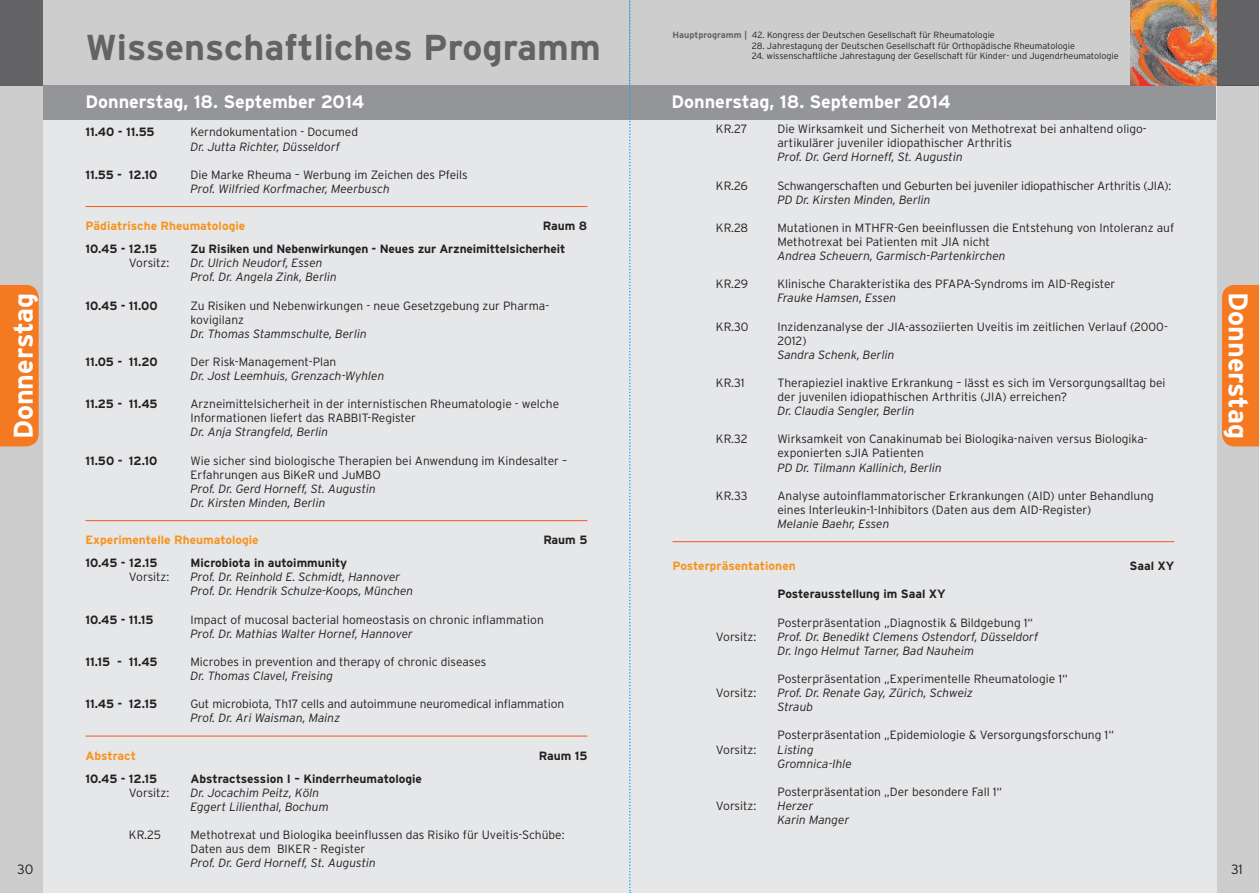
<style>
.page{position:relative;width:1259px;height:893px;background:#fff}
.page>*{position:absolute;margin:0;border:0;box-sizing:border-box;transform-origin:0 0}
.t1{font:700 36px "Interstate";color:#636366}
.t2{font:700 27px "Interstate";color:#fff}
.t3{font:700 18px "Interstate";color:#fff}
.t4{font:300 13.5px "Interstate";color:#231f20}
.t5{font:300 12px/14.1px "Interstate";color:#231f20}
.t6{font:italic 300 12px/14.1px "Interstate";color:#231f20}
.t7{font:700 12px "Interstate";color:#231f20}
.t8{font:700 12px "Interstate";color:#f7931d}
.t9{font:300 12px "Interstate";letter-spacing:-.02em;color:#231f20}
.t10{font:300 9px "Interstate";color:#231f20}
.s1{font-weight:700;color:#636366}
</style>
<div class="page">
<div style="left:629px;top:0;width:630px;height:85px;background:#cecdce"></div>
<div style="left:0;top:85px;width:43px;height:808px;background:#cecdce"></div>
<div style="left:629px;top:85px;width:587px;height:808px;background:#e6e7e9"></div>
<div style="left:43px;top:85px;width:586px;height:808px;background:#e6e7e9"></div>
<hr style="left:85px;top:206px;width:502px;height:1px;background:#f15921">
<hr style="left:85px;top:520px;width:502px;height:1px;background:#f15921">
<hr style="left:85px;top:736px;width:502px;height:1px;background:#f15921">
<div style="left:43px;top:85px;width:587px;height:35px;background:#939598"></div>
<div style="left:629px;top:85px;width:586px;height:35px;background:#939598"></div>
<div style="left:1216px;top:0;width:43px;height:85px;background:#636366"></div>
<div style="left:2px;top:0;width:627px;height:85px;background:#cecdce"></div>
<div style="left:0;top:0;width:43px;height:85px;background:#636366"></div>
<img style="left:1130px;top:0;width:86px;height:85px">
<hr style="left:672px;top:541px;width:502px;height:1px;background:#f15921">
<div style="left:1216px;top:85px;width:43px;height:808px;background:#cecdce"></div>
<div style="left:0;top:285px;width:39px;height:161px;background:#f47921"></div>
<div style="left:1222px;top:285px;width:37px;height:161px;background:#f47921"></div>
<svg style="left:629px;top:0;width:2px;height:893px"></svg>
<p class="t10" style="left:672px;top:30px;width:324px"><span class="s1">Hauptprogramm |</span> 42. Kongress der Deutschen Gesellschaft für Rheumatologie</p>
<p class="t10" style="left:752px;top:40px;width:324px">28. Jahrestagung der Deutschen Gesellschaft für Orthopädische Rheumatologie</p>
<p class="t10" style="left:752px;top:51px;width:368px">24. wissenschaftliche Jahrestagung der Gesellschaft für Kinder- und Jugendrheumatologie</p>
<h1 class="t1" style="left:85px;top:27px;width:517px">Wissenschaftliches Programm</h1>
<h3 class="t3" style="left:85px;top:91px;width:280px">Donnerstag, 18. September 2014</h3>
<h3 class="t3" style="left:671px;top:91px;width:280px">Donnerstag, 18. September 2014</h3>
<p class="t5" style="left:716px;top:122px;width:33px">KR.27</p>
<p class="t5" style="left:777px;top:122px;width:371px">Die Wirksamkeit und Sicherheit von Methotrexat bei anhaltend oligo&shy;artikulärer juveniler idiopathischer Arthritis</p>
<p class="t6" style="left:777px;top:150px;width:187px">Prof. Dr. Gerd Horneff, St. Augustin</p>
<p class="t5" style="left:716px;top:178px;width:33px">KR.26</p>
<p class="t9" style="left:777px;top:179px;width:395px">Schwangerschaften und Geburten bei juveniler idiopathischer Arthritis (JIA):</p>
<p class="t6" style="left:777px;top:192px;width:155px">PD Dr. Kirsten Minden, Berlin</p>
<p class="t5" style="left:716px;top:220px;width:34px">KR.28</p>
<p class="t5" style="left:777px;top:220px;width:398px">Mutationen in MTHFR-Gen beeinflussen die Entstehung von Intoleranz auf<br>Methotrexat bei Patienten mit JIA nicht</p>
<p class="t6" style="left:777px;top:249px;width:230px">Andrea Scheuern, Garmisch-Partenkirchen</p>
<p class="t5" style="left:716px;top:277px;width:34px">KR.29</p>
<p class="t5" style="left:777px;top:277px;width:339px">Klinische Charakteristika des PFAPA-Syndroms im AID-Register</p>
<p class="t6" style="left:777px;top:291px;width:120px">Frauke Hamsen, Essen</p>
<p class="t5" style="left:716px;top:319px;width:34px">KR.30</p>
<p class="t5" style="left:777px;top:319px;width:392px">Inzidenzanalyse der JIA-assoziierten Uveitis im zeitlichen Verlauf (2000-<br>2012)</p>
<p class="t6" style="left:777px;top:347px;width:119px">Sandra Schenk, Berlin</p>
<p class="t5" style="left:716px;top:376px;width:30px">KR.31</p>
<p class="t5" style="left:777px;top:376px;width:390px">Therapieziel inaktive Erkrankung – lässt es sich im Versorgungsalltag bei der juvenilen idiopathischen Arthritis (JIA) erreichen?</p>
<p class="t6" style="left:777px;top:404px;width:139px">Dr. Claudia Sengler, Berlin</p>
<p class="t5" style="left:716px;top:432px;width:33px">KR.32</p>
<p class="t5" style="left:777px;top:432px;width:372px">Wirksamkeit von Canakinumab bei Biologika-naiven versus Biologika&shy;exponierten sJIA Patienten</p>
<p class="t6" style="left:777px;top:460px;width:166px">PD Dr. Tilmann Kallinich, Berlin</p>
<p class="t5" style="left:716px;top:488px;width:33px">KR.33</p>
<p class="t5" style="left:777px;top:488px;width:378px">Analyse autoinflammatorischer Erkrankungen (AID) unter Behandlung eines Interleukin-1-Inhibitors (Daten aus dem AID-Register)</p>
<p class="t6" style="left:777px;top:517px;width:113px">Melanie Baehr, Essen</p>
<p class="t8" style="left:672px;top:559px;width:125px">Posterpräsentationen</p>
<p class="t7" style="left:1129px;top:559px;width:46px">Saal XY</p>
<p class="t7" style="left:777px;top:587px;width:170px">Posterausstellung im Saal XY</p>
<p class="t5" style="left:777px;top:615px;width:257px">Posterpräsentation „Diagnostik &amp; Bildgebung 1“</p>
<p class="t5" style="left:716px;top:629px;width:42px">Vorsitz:</p>
<p class="t6" style="left:777px;top:629px;width:262px">Prof. Dr. Benedikt Clemens Ostendorf, Düsseldorf<br>Dr. Ingo Helmut Tarner, Bad Nauheim</p>
<p class="t5" style="left:777px;top:672px;width:292px">Posterpräsentation „Experimentelle Rheumatologie 1“</p>
<p class="t5" style="left:716px;top:686px;width:42px">Vorsitz:</p>
<p class="t6" style="left:777px;top:686px;width:197px">Prof. Dr. Renate Gay, Zürich, Schweiz<br>Straub</p>
<p class="t5" style="left:777px;top:728px;width:338px">Posterpräsentation „Epidemiologie &amp; Versorgungsforschung 1“</p>
<p class="t5" style="left:716px;top:742px;width:42px">Vorsitz:</p>
<p class="t6" style="left:777px;top:742px;width:76px">Listing<br>Gromnica-Ihle</p>
<p class="t5" style="left:777px;top:784px;width:226px">Posterpräsentation „Der besondere Fall 1“</p>
<p class="t5" style="left:716px;top:799px;width:42px">Vorsitz:</p>
<p class="t6" style="left:777px;top:799px;width:74px">Herzer<br>Karin Manger</p>
<p class="t7" style="left:85px;top:125px;width:71px">11.40 - 11.55</p>
<p class="t5" style="left:190px;top:125px;width:169px">Kerndokumentation - Documed</p>
<p class="t6" style="left:190px;top:139px;width:151px">Dr. Jutta Richter, Düsseldorf</p>
<p class="t7" style="left:85px;top:168px;width:73px">11.55 - 12.10</p>
<p class="t5" style="left:190px;top:167px;width:279px">Die Marke Rheuma – Werbung im Zeichen des Pfeils</p>
<p class="t6" style="left:190px;top:181px;width:201px">Prof. Wilfried Korfmacher, Meerbusch</p>
<p class="t8" style="left:85px;top:219px;width:161px">Pädiatrische Rheumatologie</p>
<p class="t7" style="left:543px;top:219px;width:46px">Raum 8</p>
<p class="t7" style="left:85px;top:242px;width:73px">10.45 - 12.15</p>
<p class="t7" style="left:190px;top:242px;width:376px">Zu Risiken und Nebenwirkungen - Neues zur Arzneimittelsicherheit</p>
<p class="t5" style="left:129px;top:256px;width:42px">Vorsitz:</p>
<p class="t6" style="left:190px;top:256px;width:148px">Dr. Ulrich Neudorf, Essen<br>Prof. Dr. Angela Zink, Berlin</p>
<p class="t7" style="left:85px;top:299px;width:74px">10.45 - 11.00</p>
<p class="t5" style="left:190px;top:298px;width:360px">Zu Risiken und Nebenwirkungen - neue Gesetzgebung zur Pharma&shy;kovigilanz</p>
<p class="t6" style="left:190px;top:326px;width:178px">Dr. Thomas Stammschulte, Berlin</p>
<p class="t7" style="left:85px;top:355px;width:74px">11.05 - 11.20</p>
<p class="t5" style="left:190px;top:355px;width:147px">Der Risk-Management-Plan</p>
<p class="t6" style="left:190px;top:369px;width:195px">Dr. Jost Leemhuis, Grenzach-Wyhlen</p>
<p class="t7" style="left:85px;top:397px;width:74px">11.25 - 11.45</p>
<p class="t5" style="left:190px;top:397px;width:370px">Arzneimittelsicherheit in der internistischen Rheumatologie - welche<br>Informationen liefert das RABBIT-Register</p>
<p class="t6" style="left:190px;top:425px;width:139px">Dr. Anja Strangfeld, Berlin</p>
<p class="t7" style="left:85px;top:454px;width:73px">11.50 - 12.10</p>
<p class="t5" style="left:190px;top:453px;width:378px">Wie sicher sind biologische Therapien bei Anwendung im Kindesalter –<br>Erfahrungen aus BiKeR und JuMBO</p>
<p class="t6" style="left:190px;top:481px;width:187px">Prof. Dr. Gerd Horneff, St. Augustin<br>Dr. Kirsten Minden, Berlin</p>
<p class="t8" style="left:85px;top:533px;width:175px">Experimentelle Rheumatologie</p>
<p class="t7" style="left:543px;top:533px;width:45px">Raum 5</p>
<p class="t7" style="left:85px;top:556px;width:73px">10.45 - 12.15</p>
<p class="t7" style="left:190px;top:556px;width:158px">Microbiota in autoimmunity</p>
<p class="t5" style="left:129px;top:570px;width:42px">Vorsitz:</p>
<p class="t6" style="left:190px;top:570px;width:224px">Prof. Dr. Reinhold E. Schmidt, Hannover<br>Prof. Dr. Hendrik Schulze-Koops, München</p>
<p class="t7" style="left:85px;top:613px;width:70px">10.45 - 11.15</p>
<p class="t5" style="left:190px;top:612px;width:355px">Impact of mucosal bacterial homeostasis on chronic inflammation</p>
<p class="t6" style="left:190px;top:626px;width:224px">Prof. Dr. Mathias Walter Hornef, Hannover</p>
<p class="t7" style="left:85px;top:655px;width:74px">11.15 - 11.45</p>
<p class="t5" style="left:190px;top:655px;width:297px">Microbes in prevention and therapy of chronic diseases</p>
<p class="t6" style="left:190px;top:669px;width:144px">Dr. Thomas Clavel, Freising</p>
<p class="t7" style="left:85px;top:697px;width:73px">11.45 - 12.15</p>
<p class="t5" style="left:190px;top:697px;width:375px">Gut microbiota, Th17 cells and autoimmune neuromedical inflammation</p>
<p class="t6" style="left:190px;top:711px;width:151px">Prof. Dr. Ari Waisman, Mainz</p>
<p class="t8" style="left:85px;top:749px;width:52px">Abstract</p>
<p class="t7" style="left:539px;top:749px;width:50px">Raum 15</p>
<p class="t7" style="left:85px;top:772px;width:73px">10.45 - 12.15</p>
<p class="t7" style="left:190px;top:772px;width:233px">Abstractsession I – Kinderrheumatologie</p>
<p class="t5" style="left:129px;top:785px;width:42px">Vorsitz:</p>
<p class="t6" style="left:190px;top:785px;width:140px">Dr. Jocachim Peitz, Köln<br>Eggert Lilienthal, Bochum</p>
<p class="t5" style="left:129px;top:828px;width:33px">KR.25</p>
<p class="t5" style="left:190px;top:828px;width:376px">Methotrexat und Biologika beeinflussen das Risiko für Uveitis-Schübe:<br>Daten aus dem BIKER - Register</p>
<p class="t6" style="left:190px;top:856px;width:187px">Prof. Dr. Gerd Horneff, St. Augustin</p>
<h2 class="t2" style="left:8px;top:439px;width:149px;rotate:-90deg">Donnerstag</h2>
<h2 class="t2" style="left:1253px;top:292px;width:149px;rotate:90deg">Donnerstag</h2>
<p class="t4" style="left:17px;top:862px;width:18px">30</p>
<p class="t4" style="left:1231px;top:862px;width:13px">31</p>
</div>
